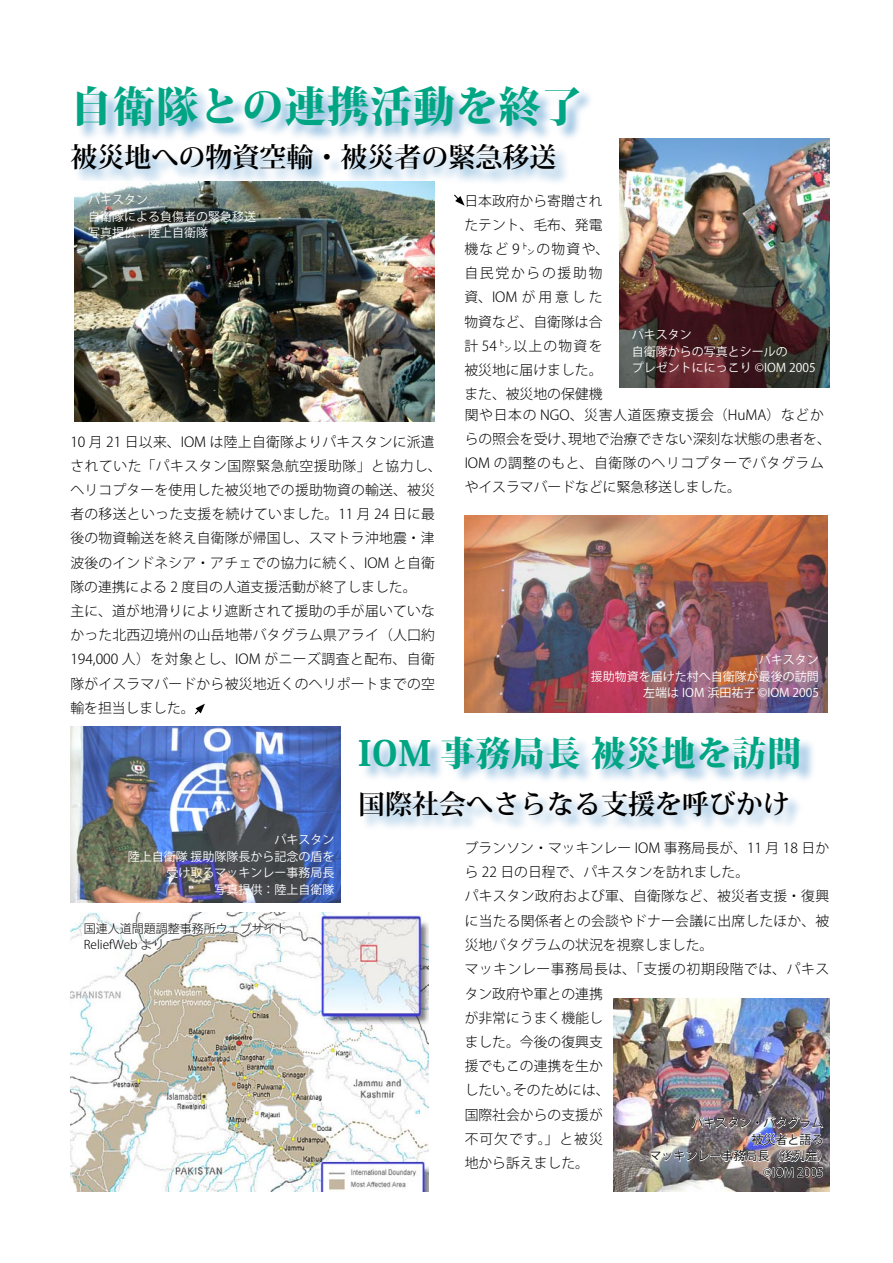
<style>
.page{position:relative;width:893px;height:1263px;background:#fff}
.page>*{position:absolute;margin:0;border:0;box-sizing:border-box;transform-origin:0 0}
.t1{font:800 42px "Koz Min Std";letter-spacing:.02em;color:#00a583}
.t2{font:800 34.5px "Koz Min Std";letter-spacing:.02em;color:#00a583}
.t3{font:700 27px "Koz Min Std";color:#000}
.t4{font:300 13.8px/24.2px "Koz Go Std";letter-spacing:.015em;color:#000}
.t5{font:12px/16.5px "Koz Go Std";color:#fff;text-align:right}
.t6{font:12px "Koz Go Std";color:#000}
.t7{font:300 12px/16.5px "Koz Go Std";color:#000}
</style>
<div class="page">
<img style="left:465px;top:515px;width:362px;height:198px">
<img style="left:70px;top:912px;width:358px;height:279px">
<svg style="left:84px;top:912px;width:203px;height:61px"></svg>
<div style="left:73px;top:85px;width:523px;height:103px;background:#0068b6;opacity:.5"></div>
<img style="left:620px;top:139px;width:209px;height:249px">
<img style="left:74px;top:181px;width:361px;height:240px">
<div style="left:359px;top:735px;width:458px;height:99px;background:#0068b6;opacity:.5"></div>
<img style="left:613px;top:999px;width:216px;height:192px">
<img style="left:70px;top:726px;width:270px;height:177px">
<img style="left:649px;top:1114px;width:175px;height:68px">
<svg style="left:194px;top:704px;width:11px;height:11px"></svg>
<svg style="left:454px;top:194px;width:11px;height:12px"></svg>
<h1 class="t1" style="left:70px;top:78px;width:515px">自衛隊との連携活動を終了</h1>
<h3 class="t3" style="left:70px;top:140px;width:487px">被災地への物資空輸・被災者の緊急移送</h3>
<p class="t5" style="left:88px;top:192px;width:170px;text-align:left">パキスタン<br>自衛隊による負傷者の緊急移送写真提供：陸上自衛隊</p>
<p class="t4" style="left:464px;top:189px;width:147px">日本政府から寄贈されたテント、毛布、発電機など 9㌧の物資や、自民党からの援助物資、IOMが用意した物資など、自衛隊は合計 54㌧以上の物資を被災地に届けました。また、被災地の保健機</p>
<p class="t5" style="left:632px;top:327px;width:185px;text-align:left">パキスタン<br>自衛隊からの写真とシールの<br>プレゼントににっこり ©IOM 2005</p>
<p class="t4" style="left:70px;top:430px;width:373px">10 月 21 日以来、IOM は陸上自衛隊よりパキスタンに派遣されていた「パキスタン国際緊急航空援助隊」と協力し、ヘリコプターを使用した被災地での援助物資の輸送、被災者の移送といった支援を続けていました。11 月 24 日に最後の物資輸送を終え自衛隊が帰国し、スマトラ沖地震・津波後のインドネシア・アチェでの協力に続く、IOM と自衛隊の連携による 2 度目の人道支援活動が終了しました。<br>主に、道が地滑りにより遮断されて援助の手が届いていなかった北西辺境州の山岳地帯バタグラム県アライ（人口約<br>194,000 人）を対象とし、IOM がニーズ調査と配布、自衛隊がイスラマバードから被災地近くのヘリポートまでの空輸を担当しました。</p>
<p class="t4" style="left:465px;top:403px;width:368px">関や日本の NGO、災害人道医療支援会（HuMA）などからの照会を受け、現地で治療できない深刻な状態の患者を、<br>IOM の調整のもと、自衛隊のヘリコプターでバタグラムやイスラマバードなどに緊急移送しました。</p>
<p class="t5" style="left:591px;top:652px;width:230px">パキスタン<br>援助物資を届けた村へ自衛隊が最後の訪問左端は IOM 浜田祐子 ©IOM 2005</p>
<p class="t5" style="left:128px;top:832px;width:208px">パキスタン<br>陸上自衛隊 援助隊隊長から記念の盾を受け取るマッキンレー事務局長<br>写真提供：陸上自衛隊</p>
<p class="t7" style="left:84px;top:920px;width:205px">国連人道問題調整事務所ウェブサイト<br>ReliefWeb より</p>
<h2 class="t2" style="left:358px;top:730px;width:445px">IOM 事務局長 被災地を訪問</h2>
<h3 class="t3" style="left:358px;top:786px;width:433px">国際社会へさらなる支援を呼びかけ</h3>
<p class="t4" style="left:465px;top:836px;width:366px">ブランソン・マッキンレー IOM 事務局長が、11 月 18 日から 22 日の日程で、パキスタンを訪れました。<br>パキスタン政府および軍、自衛隊など、被災者支援・復興に当たる関係者との会談やドナー会議に出席したほか、被災地バタグラムの状況を視察しました。<br>マッキンレー事務局長は、「支援の初期段階では、パキスタン政府や軍との連携<br>が非常にうまく機能し<br>ました。今後の復興支<br>援でもこの連携を生か<br>したい。そのためには、<br>国際社会からの支援が<br>不可欠です。」と被災<br>地から訴えました。</p>
<p class="t6" style="left:691px;top:1115px;width:133px">パキスタン・バタグラム</p>
<p class="t6" style="left:751px;top:1132px;width:73px">被災者と語る</p>
<p class="t6" style="left:649px;top:1148px;width:181px">マッキンレー事務局長（後列左）</p>
<p class="t6" style="left:763px;top:1165px;width:62px">©IOM 2005</p>
</div>
